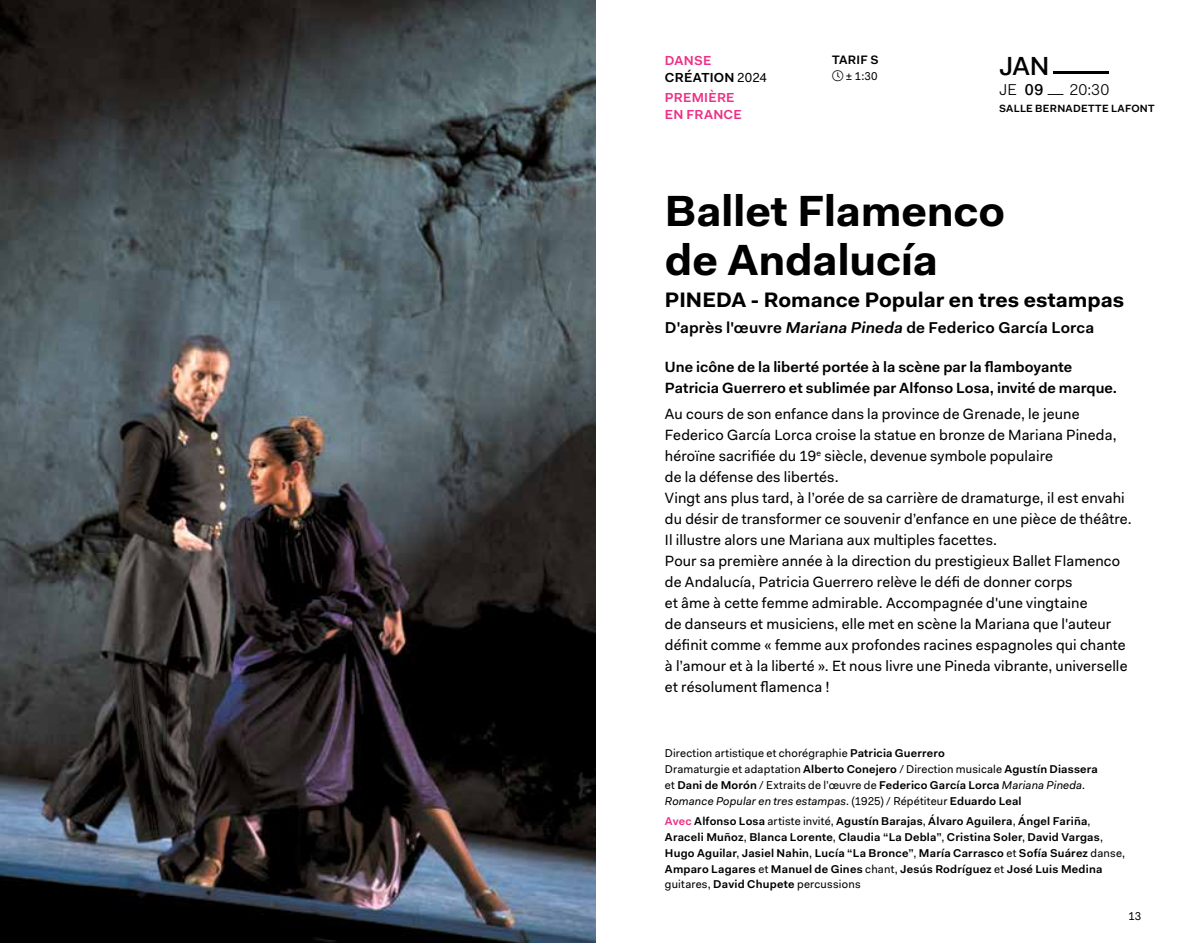
<style>
.page{position:relative;width:1191px;height:943px;background:#fff}
.page>*{position:absolute;margin:0;border:0;box-sizing:border-box;transform-origin:0 0}
.t1{font:700 43.75px/49px "Fakt Pro";letter-spacing:-.005em;color:#000}
.t2{font:500 26.25px "Fakt Pro";color:#000}
.t3{font:700 21px "Fakt Pro";color:#000}
.t4{font:600 15.75px "Fakt Pro";letter-spacing:.01em;color:#000}
.t5{font:15.75px "Fakt Pro Blond";color:#000}
.t6{font:14.88px/21px "Fakt Pro";letter-spacing:.01em;color:#000}
.t7{font:600 14.88px/21px "Fakt Pro";color:#000}
.t8{font:600 13.12px/17.5px "Fakt Pro";letter-spacing:.02em;color:#000}
.t9{font:600 13.12px/17.5px "Fakt Pro";letter-spacing:.015em;color:#ed3186}
.t10{font:600 12.25px "Fakt Pro";letter-spacing:.02em;color:#000}
.t11{font:600 11.38px/15.8px "Fakt Pro";letter-spacing:.02em;color:#000}
.t12{font:11.38px/15.8px "Fakt Pro";letter-spacing:.015em;color:#000}
.t13{font:600 10.5px "Fakt Pro";letter-spacing:.025em;color:#000}
.s1{color:#ed3186}
.s2{font-weight:400}
.s3{font-family:"Fakt Pro";font-weight:500}
.s4{font-style:italic}
.s5{font-weight:600}
</style>
<div class="page">
<img style="left:0;top:0;width:595px;height:943px">
<p class="t8" style="left:665px;top:52px;width:104px"><span class="s1">DANSE<br></span>CRÉATION <span class="s2">2024</span></p>
<p class="t9" style="left:665px;top:88px;width:78px">PREMIÈRE<br>EN FRANCE</p>
<p class="t10" style="left:832px;top:51px;width:48px">TARIF S</p>
<p class="t12" style="left:846px;top:68px;width:33px">± 1:30</p>
<h2 class="t2" style="left:999px;top:48px;width:111px">JAN_</h2>
<p class="t5" style="left:999px;top:79px;width:112px">JE <span class="s3">09</span> _ 20:30</p>
<p class="t13" style="left:999px;top:102px;width:157px">SALLE BERNADETTE LAFONT</p>
<h1 class="t1" style="left:665px;top:186px;width:342px">Ballet Flamenco de Andalucía</h1>
<h3 class="t3" style="left:665px;top:285px;width:461px">PINEDA - Romance Popular en tres estampas</h3>
<p class="t4" style="left:665px;top:316px;width:431px">D'après l'œuvre <span class="s4">Mariana Pineda</span> de Federico García Lorca</p>
<p class="t7" style="left:665px;top:356px;width:454px">Une icône de la liberté portée à la scène par la flamboyante<br>Patricia Guerrero et sublimée par Alfonso Losa, invité de marque.</p>
<p class="t6" style="left:665px;top:403px;width:468px">Au cours de son enfance dans la province de Grenade, le jeune Federico García Lorca croise la statue en bronze de Mariana Pineda, héroïne sacrifiée du 19<sup>e</sup> siècle, devenue symbole populaire<br>de la défense des libertés.<br>Vingt ans plus tard, à l’orée de sa carrière de dramaturge, il est envahi du désir de transformer ce souvenir d’enfance en une pièce de théâtre.<br>Il illustre alors une Mariana aux multiples facettes.<br>Pour sa première année à la direction du prestigieux Ballet Flamenco de Andalucía, Patricia Guerrero relève le défi de donner corps<br>et âme à cette femme admirable. Accompagnée d'une vingtaine<br>de danseurs et musiciens, elle met en scène la Mariana que l'auteur définit comme « femme aux profondes racines espagnoles qui chante à l’amour et à la liberté ». Et nous livre une Pineda vibrante, universelle et résolument flamenca !</p>
<p class="t12" style="left:665px;top:745px;width:434px">Direction artistique et chorégraphie <span class="s5">Patricia Guerrero<br></span>Dramaturgie et adaptation <span class="s5">Alberto Conejero</span> / Direction musicale <span class="s5">Agustín Diassera </span>et <span class="s5">Dani de Morón</span> / Extraits de l’œuvre de <span class="s5">Federico García Lorca</span> <span class="s4">Mariana Pineda.<br>Romance Popular en tres estampas.</span> (1925) / Répétiteur <span class="s5">Eduardo Leal</span></p>
<p class="t11" style="left:665px;top:813px;width:462px"><span class="s1">Avec</span> Alfonso Losa <span class="s2">artiste invité,</span> Agustín Barajas<span class="s2">,</span> Álvaro Aguilera<span class="s2">,</span> Ángel Fariña<span class="s2">, </span>Araceli Muñoz<span class="s2">,</span> Blanca Lorente<span class="s2">,</span> Claudia “La Debla”<span class="s2">,</span> Cristina Soler<span class="s2">,</span> David Vargas<span class="s2">, </span>Hugo Aguilar<span class="s2">,</span> Jasiel Nahin<span class="s2">,</span> Lucía “La Bronce”<span class="s2">,</span> María Carrasco <span class="s2">et</span> Sofía Suárez <span class="s2">danse, </span>Amparo Lagares <span class="s2">et</span> Manuel de Gines <span class="s2">chant,</span> Jesús Rodríguez <span class="s2">et</span> José Luis Medina <span class="s2">guitares,</span> David Chupete <span class="s2">percussions</span></p>
<p class="t12" style="left:1128px;top:908px;width:14px">13</p>
</div>
